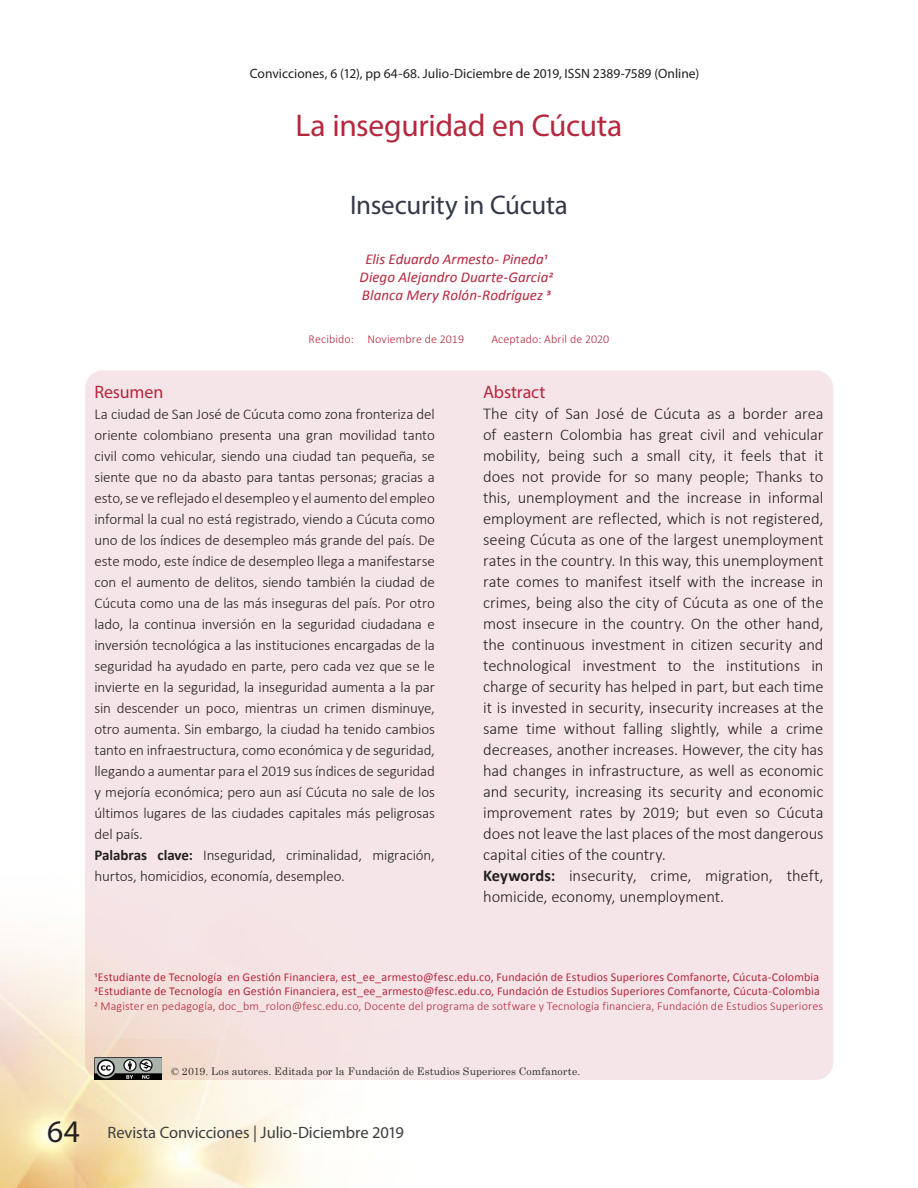
<style>
.page{position:relative;width:918px;height:1188px;background:#fff}
.page>*{position:absolute;margin:0;border:0;box-sizing:border-box;transform-origin:0 0}
.titulo{font:31.5px "Myriad Pro";letter-spacing:-.01em;color:#b5283e}
.titulo_ingles{font:27px "Myriad Pro";letter-spacing:-.01em;color:#343949}
.sub{font:18px "Myriad Pro";letter-spacing:-.01em;color:#b5283e}
.t1{font:300 16.5px/21px "Calibri";letter-spacing:-.005em;color:#231f20;text-align:justify}
.t2{font:16.5px "Myriad Pro";letter-spacing:-.005em;color:#3e3e3f}
.t3{font:300 15px/21px "Calibri";letter-spacing:-.01em;color:#231f20;text-align:justify}
.autor{font:italic 15px "Calibri";color:#b5283e}
.Sub2{font:13.5px "Myriad Pro";color:#231f20}
.Sub2-2{font:12px "Calibri";letter-spacing:.015em;color:#b5283e}
.Sub2-3{font:300 12px "Calibri";letter-spacing:.01em;color:#b5283e}
.t4{font:10.5px "Century Schoolbook";letter-spacing:.01em;color:#333233}
.s1{font-weight:700}
.s2{font-size:31.5px;color:#231f20}
</style>
<div class="page">
<img style="left:0;top:936px;width:311px;height:252px">
<div style="left:85px;top:370px;width:748px;height:710px;background:#f6e5e8;border-radius:18px"></div>
<img style="left:94px;top:1057px;width:68px;height:23px">
<p class="Sub2" style="left:250px;top:65px;width:451px">Convicciones, 6 (12), pp 64-68. Julio-Diciembre de 2019, ISSN 2389-7589 (Online)</p>
<p class="titulo" style="left:296px;top:106px;width:328px">La inseguridad en Cúcuta</p>
<p class="titulo_ingles" style="left:350px;top:188px;width:219px">Insecurity in Cúcuta</p>
<p class="autor" style="left:365px;top:249px;width:183px">Elis Eduardo Armesto- Pineda1</p>
<p class="autor" style="left:360px;top:267px;width:195px">Diego Alejandro Duarte-Garcia2</p>
<p class="autor" style="left:362px;top:285px;width:190px">Blanca Mery Rolón-Rodríguez 3</p>
<p class="Sub2-3" style="left:309px;top:332px;width:157px">Recibido: Noviembre de 2019</p>
<p class="Sub2-3" style="left:491px;top:332px;width:120px">Aceptado: Abril de 2020</p>
<p class="sub" style="left:94px;top:381px;width:70px">Resumen</p>
<p class="t3" style="left:94px;top:404px;width:342px">La ciudad de San José de Cúcuta como zona fronteriza del oriente colombiano presenta una gran movilidad tanto civil como vehicular, siendo una ciudad tan pequeña, se siente que no da abasto para tantas personas; gracias a esto, se ve reflejado el desempleo y el aumento del empleo informal la cual no está registrado, viendo a Cúcuta como uno de los índices de desempleo más grande del país. De este modo, este índice de desempleo llega a manifestarse con el aumento de delitos, siendo también la ciudad de Cúcuta como una de las más inseguras del país. Por otro lado, la continua inversión en la seguridad ciudadana e inversión tecnológica a las instituciones encargadas de la seguridad ha ayudado en parte, pero cada vez que se le invierte en la seguridad, la inseguridad aumenta a la par sin descender un poco, mientras un crimen disminuye, otro aumenta. Sin embargo, la ciudad ha tenido cambios tanto en infraestructura, como económica y de seguridad, llegando a aumentar para el 2019 sus índices de seguridad y mejoría económica; pero aun así Cúcuta no sale de los últimos lugares de las ciudades capitales más peligrosas del país.</p>
<p class="t3" style="left:94px;top:845px;width:342px"><span class="s1">Palabras clave:</span> Inseguridad, criminalidad, migración, hurtos, homicidios, economía, desempleo.</p>
<p class="sub" style="left:483px;top:381px;width:64px">Abstract</p>
<p class="t1" style="left:483px;top:403px;width:342px">The city of San José de Cúcuta as a border area of eastern Colombia has great civil and vehicular mobility, being such a small city, it feels that it does not provide for so many people; Thanks to this, unemployment and the increase in informal employment are reflected, which is not registered, seeing Cúcuta as one of the largest unemployment rates in the country. In this way, this unemployment rate comes to manifest itself with the increase in crimes, being also the city of Cúcuta as one of the most insecure in the country. On the other hand, the continuous investment in citizen security and technological investment to the institutions in charge of security has helped in part, but each time it is invested in security, insecurity increases at the same time without falling slightly, while a crime decreases, another increases. However, the city has had changes in infrastructure, as well as economic and security, increasing its security and economic improvement rates by 2019; but even so Cúcuta does not leave the last places of the most dangerous capital cities of the country.</p>
<p class="t1" style="left:483px;top:865px;width:342px"><span class="s1">Keywords:</span> insecurity, crime, migration, theft, homicide, economy, unemployment.</p>
<p class="Sub2-2" style="left:94px;top:969px;width:726px">1Estudiante de Tecnología en Gestión Financiera, est_ee_armesto@fesc.edu.co, Fundación de Estudios Superiores Comfanorte, Cúcuta-Colombia</p>
<p class="Sub2-2" style="left:94px;top:984px;width:727px">2Estudiante de Tecnología en Gestión Financiera, est_ee_armesto@fesc.edu.co, Fundación de Estudios Superiores Comfanorte, Cúcuta-Colombia</p>
<p class="Sub2-3" style="left:94px;top:998px;width:730px">2 Magister en pedagogía, doc_bm_rolon@fesc.edu.co, Docente del programa de sotfware y Tecnología financiera, Fundación de Estudios Superiores</p>
<p class="t4" style="left:171px;top:1062px;width:411px">© 2019. Los autores. Editada por la Fundación de Estudios Superiores Comfanorte.</p>
<p class="t2" style="left:47px;top:1122px;width:358px"><span class="s2">64</span> Revista Convicciones | Julio-Diciembre 2019</p>
</div>
